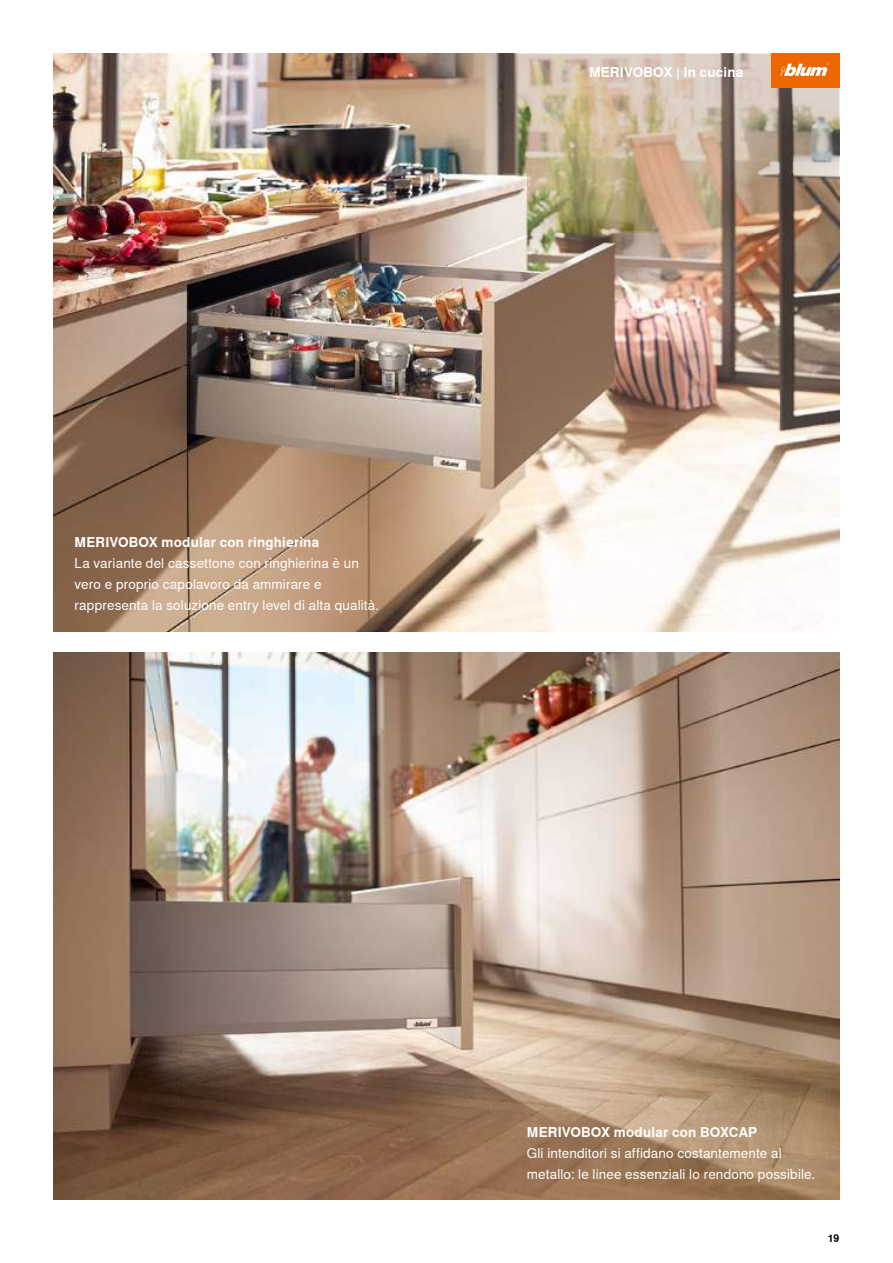
<style>
.page{position:relative;width:893px;height:1263px;background:#fff}
.page>*{position:absolute;margin:0;border:0;box-sizing:border-box;transform-origin:0 0}
.t1{font:13.5px/21px "Nimbus Sans Global";letter-spacing:.01em;color:#fff}
.t2{font:700 13.5px "Nimbus Sans Global";letter-spacing:.01em;color:#fff}
.t3{font:700 10.5px "Nimbus Sans Global";color:#000}
</style>
<div class="page">
<img style="left:54px;top:652px;width:785px;height:547px">
<img style="left:54px;top:54px;width:785px;height:577px">
<img style="left:502px;top:54px;width:337px;height:209px">
<div style="left:771px;top:54px;width:68px;height:34px;background:#ec6602"></div>
<svg style="left:780px;top:63px;width:49px;height:13px"></svg>
<p class="t2" style="left:75px;top:535px;width:246px">MERIVOBOX modular con ringhierina</p>
<p class="t1" style="left:75px;top:553px;width:306px">La variante del cassettone con ringhierina è un vero e proprio capolavoro da ammirare e rappresenta la soluzione entry level di alta qualità.</p>
<p class="t2" style="left:589px;top:65px;width:156px">MERIVOBOX | In cucina</p>
<p class="t2" style="left:527px;top:1124px;width:232px">MERIVOBOX modular con BOXCAP</p>
<p class="t1" style="left:527px;top:1142px;width:290px">Gli intenditori si affidano costantemente al metallo: le linee essenziali lo rendono possibile.</p>
<p class="t3" style="left:828px;top:1232px;width:13px">19</p>
</div>
